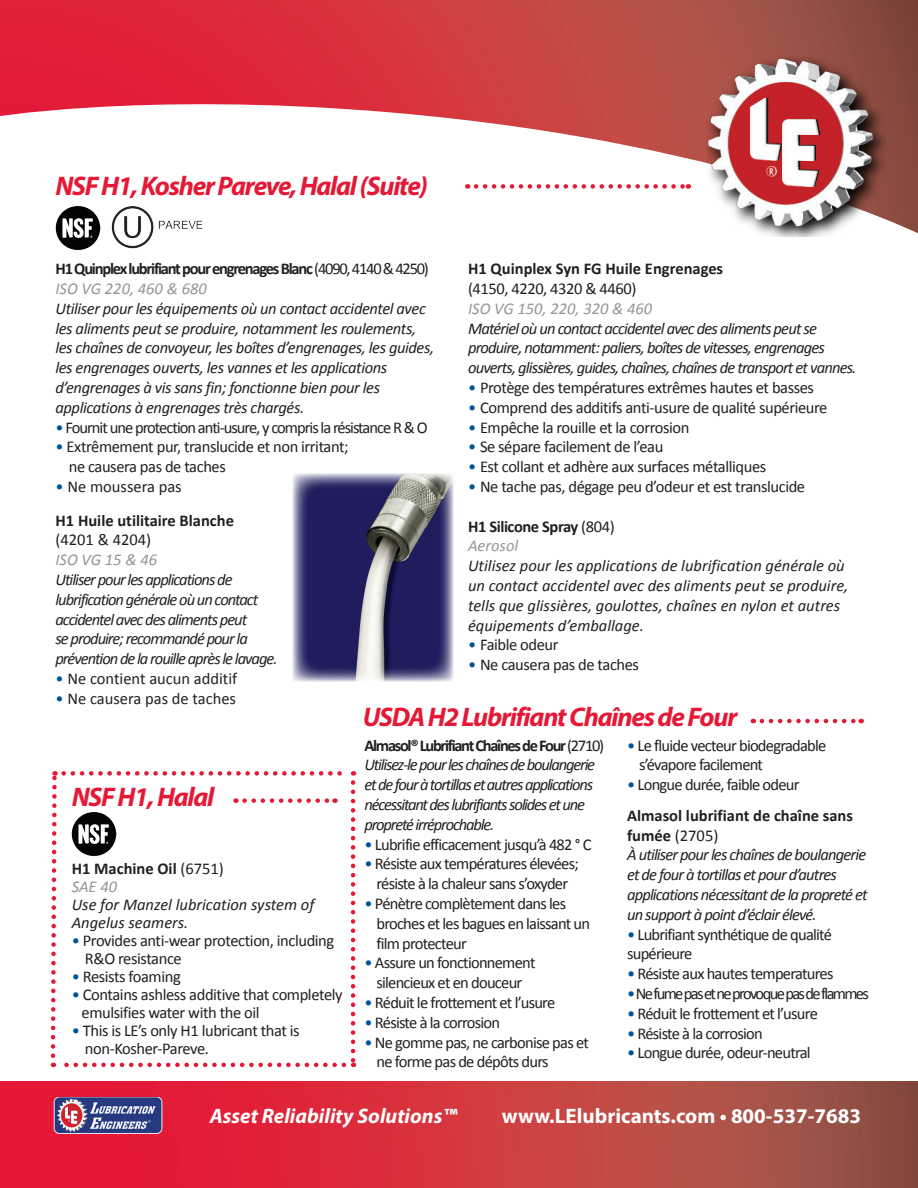
<style>
.page{position:relative;width:918px;height:1188px;background:#fff}
.page>*{position:absolute;margin:0;border:0;box-sizing:border-box;transform-origin:0 0}
.t1{font:italic 700 27px "Myriad Pro";letter-spacing:-.045em;color:#e51836}
.t2{font:700 21px "Myriad Pro";color:#fff}
.t3{font:italic 700 21px "Myriad Pro";color:#fff}
.t4{font:16.5px/19.8px "Calibri";letter-spacing:-.045em;color:#231f20}
.t5{font:16.5px/18px "Calibri";letter-spacing:-.025em;color:#231f20}
.t6{font:italic 16.5px/19.8px "Calibri";letter-spacing:-.05em;color:#231f20}
.t7{font:italic 16.5px/19.8px "Calibri";letter-spacing:-.025em;color:#231f20}
.t8{font:italic 16.5px/19.8px "Calibri";color:#231f20}
.t9{font:italic 16.5px/19.8px "Calibri";letter-spacing:-.07em;color:#231f20}
.t10{font:700 16.5px/33.6px "Calibri";color:#231f20}
.t11{font:700 16.5px/19.8px "Calibri";letter-spacing:-.075em;color:#231f20}
.t12{font:16.5px "Calibri";color:#231f20}
.t13{font:16.5px "Calibri";letter-spacing:-.1em;color:#231f20}
.t14{font:italic 16.5px "Calibri";color:#939598}
.t15{font:700 16.5px/19.8px "Calibri";letter-spacing:-.025em;color:#231f20}
.s1{font-weight:400}
.s2{font-weight:400;font-style:italic;color:#939598}
.s3{color:#01529a}
.s4{font-weight:400;color:#01529a}
.s5{font-weight:700;font-style:normal}
.s6{font-style:normal}
</style>
<div class="page">
<svg style="left:0;top:0;width:918px;height:234px"></svg>
<svg style="left:0;top:1082px;width:918px;height:106px;background:#c8383e"></svg>
<img style="left:706px;top:57px;width:180px;height:180px">
<img style="left:53px;top:1097px;width:110px;height:36px">
<svg style="left:476px;top:184px;width:213px;height:5px"></svg>
<svg style="left:762px;top:719px;width:100px;height:4px"></svg>
<img style="left:293px;top:474px;width:160px;height:207px">
<img style="left:110px;top:201px;width:95px;height:48px">
<img style="left:56px;top:204px;width:44px;height:46px">
<svg style="left:50px;top:771px;width:305px;height:296px"></svg>
<h1 class="t1" style="left:56px;top:168px;width:374px">NSF H1, Kosher Pareve, Halal (Suite)</h1>
<p class="t11" style="left:56px;top:258px;width:375px">H1 Quinplex lubrifiant pour engrenages Blanc <span class="s1">(4090, 4140 &amp; 4250)<br></span><span class="s2">ISO VG 220, 460 &amp; 680</span></p>
<p class="t7" style="left:56px;top:298px;width:380px">Utiliser pour les équipements où un contact accidentel avec les aliments peut se produire, notamment les roulements, les chaînes de convoyeur, les boîtes d’engrenages, les guides, les engrenages ouverts, les vannes et les applications d’engrenages à vis sans fin; fonctionne bien pour les applications à engrenages très chargés.</p>
<p class="t4" style="left:56px;top:417px;width:374px"><span class="s3">•</span> Fournit une protection anti-usure, y compris la résistance R &amp; O</p>
<p class="t5" style="left:69px;top:436px;width:281px;line-height:19.8px;text-indent:-13px"><span class="s3">•</span> Extrêmement pur, translucide et non irritant; ne causera pas de taches</p>
<p class="t10" style="left:56px;top:469px;width:180px"><span class="s4">•</span> <span class="s1">Ne moussera pas<br></span>H1 Huile utilitaire Blanche</p>
<p class="t12" style="left:56px;top:530px;width:97px">(4201 &amp; 4204)</p>
<p class="t14" style="left:56px;top:550px;width:103px">ISO VG 15 &amp; 46</p>
<p class="t6" style="left:56px;top:569px;width:224px">Utiliser pour les applications de lubrification générale où un contact accidentel avec des aliments peut<br>se produire; recommandé pour la prévention de la rouille après le lavage.</p>
<p class="t12" style="left:56px;top:668px;width:183px"><span class="s3">•</span> Ne contient aucun additif</p>
<p class="t12" style="left:56px;top:688px;width:182px"><span class="s3">•</span> Ne causera pas de taches</p>
<p class="t10" style="left:468px;top:251px;width:257px">H1 Quinplex Syn FG Huile Engrenages</p>
<p class="t5" style="left:468px;top:279px;width:170px">(4150, 4220, 4320 &amp; 4460)</p>
<p class="t14" style="left:468px;top:298px;width:186px">ISO VG 150, 220, 320 &amp; 460</p>
<p class="t6" style="left:468px;top:318px;width:390px">Matériel où un contact accidentel avec des aliments peut se produire, notamment: paliers, boîtes de vitesses, engrenages ouverts, glissières, guides, chaînes, chaînes de transport et vannes.</p>
<p class="t5" style="left:468px;top:378px;width:348px"><span class="s3">•</span> Protège des températures extrêmes hautes et basses</p>
<p class="t5" style="left:468px;top:398px;width:361px"><span class="s3">•</span> Comprend des additifs anti-usure de qualité supérieure</p>
<p class="t5" style="left:468px;top:417px;width:223px"><span class="s3">•</span> Empêche la rouille et la corrosion</p>
<p class="t5" style="left:468px;top:437px;width:197px"><span class="s3">•</span> Se sépare facilement de l’eau</p>
<p class="t5" style="left:468px;top:457px;width:300px"><span class="s3">•</span> Est collant et adhère aux surfaces métalliques</p>
<p class="t5" style="left:468px;top:477px;width:339px"><span class="s3">•</span> Ne tache pas, dégage peu d’odeur et est translucide</p>
<p class="t15" style="left:468px;top:516px;width:148px">H1 Silicone Spray <span class="s1">(804)<br></span><span class="s2">Aerosol</span></p>
<p class="t8" style="left:468px;top:555px;width:382px">Utilisez pour les applications de lubrification générale où un contact accidentel avec des aliments peut se produire, tells que glissières, goulottes, chaînes en nylon et autres équipements d’emballage.</p>
<p class="t5" style="left:468px;top:635px;width:92px"><span class="s3">•</span> Faible odeur</p>
<p class="t5" style="left:468px;top:655px;width:173px"><span class="s3">•</span> Ne causera pas de taches</p>
<h1 class="t1" style="left:363px;top:700px;width:376px">USDA H2 Lubrifiant Chaînes de Four</h1>
<h1 class="t1" style="left:72px;top:779px;width:144px">NSF H1, Halal</h1>
<p class="t10" style="left:72px;top:859px;width:154px;line-height:18px">H1 Machine Oil <span class="s1">(6751)<br></span><span class="s2">SAE 40</span></p>
<p class="t8" style="left:72px;top:895px;width:244px;line-height:18px">Use for Manzel lubrication system of<br>Angelus seamers.</p>
<p class="t5" style="left:85px;top:931px;width:251px;text-indent:-13px"><span class="s3">•</span> Provides anti-wear protection, including<br>R&amp;O resistance</p>
<p class="t5" style="left:72px;top:967px;width:111px"><span class="s3">•</span> Resists foaming</p>
<p class="t5" style="left:82px;top:985px;width:262px;text-indent:-10px"><span class="s3">•</span> Contains ashless additive that completely emulsifies water with the oil</p>
<p class="t5" style="left:85px;top:1021px;width:216px;text-indent:-13px"><span class="s3">•</span> This is LE’s only H1 lubricant that is non-Kosher-Pareve.</p>
<p class="t9" style="left:364px;top:734px;width:241px"><span class="s5">Almasol® Lubrifiant Chaînes de Four</span> <span class="s6">(2710)<br></span>Utilisez-le pour les chaînes de boulangerie et de four à tortillas et autres applications nécessitant des lubrifiants solides et une propreté irréprochable.</p>
<p class="t4" style="left:364px;top:833px;width:229px"><span class="s3">•</span> Lubrifie efficacement jusqu’à 482 ° C</p>
<p class="t4" style="left:364px;top:853px;width:216px;text-align:center"><span class="s3">•</span> Résiste aux températures élevées; résiste à la chaleur sans s’oxyder</p>
<p class="t4" style="left:376px;top:893px;width:215px;text-indent:-12px"><span class="s3">•</span> Pénètre complètement dans les broches et les bagues en laissant un film protecteur</p>
<p class="t4" style="left:364px;top:952px;width:173px;text-align:center"><span class="s3">•</span> Assure un fonctionnement silencieux et en douceur</p>
<p class="t4" style="left:364px;top:992px;width:192px"><span class="s3">•</span> Réduit le frottement et l’usure</p>
<p class="t4" style="left:364px;top:1012px;width:137px"><span class="s3">•</span> Résiste à la corrosion</p>
<p class="t4" style="left:376px;top:1031px;width:214px;text-indent:-12px"><span class="s3">•</span> Ne gomme pas, ne carbonise pas et ne forme pas de dépôts durs</p>
<p class="t4" style="left:639px;top:734px;width:189px;text-indent:-12px"><span class="s3">•</span> Le fluide vecteur biodegradable s’évapore facilement</p>
<p class="t10" style="left:627px;top:769px;width:228px;line-height:30.6px"><span class="s4">•</span> <span class="s1">Longue durée, faible odeur<br></span>Almasol lubrifiant de chaîne sans</p>
<p class="t6" style="left:627px;top:824px;width:242px"><span class="s5">fumée</span> <span class="s6">(2705)<br></span>À utiliser pour les chaînes de boulangerie et de four à tortillas et pour d’autres applications nécessitant de la propreté et un support à point d’éclair élevé.</p>
<p class="t4" style="left:627px;top:923px;width:206px"><span class="s3">•</span> Lubrifiant synthétique de qualité supérieure</p>
<p class="t4" style="left:627px;top:963px;width:208px"><span class="s3">•</span> Résiste aux hautes temperatures</p>
<p class="t13" style="left:627px;top:983px;width:243px"><span class="s3">•</span> Ne fume pas et ne provoque pas de flammes</p>
<p class="t4" style="left:627px;top:1003px;width:192px"><span class="s3">•</span> Réduit le frottement et l’usure</p>
<p class="t4" style="left:627px;top:1022px;width:137px"><span class="s3">•</span> Résiste à la corrosion</p>
<p class="t4" style="left:627px;top:1042px;width:185px"><span class="s3">•</span> Longue durée, odeur-neutral</p>
<p class="t3" style="left:210px;top:1103px;width:249px">Asset Reliability Solutions™</p>
<p class="t2" style="left:502px;top:1103px;width:361px">www.LElubricants.com • 800-537-7683</p>
</div>
